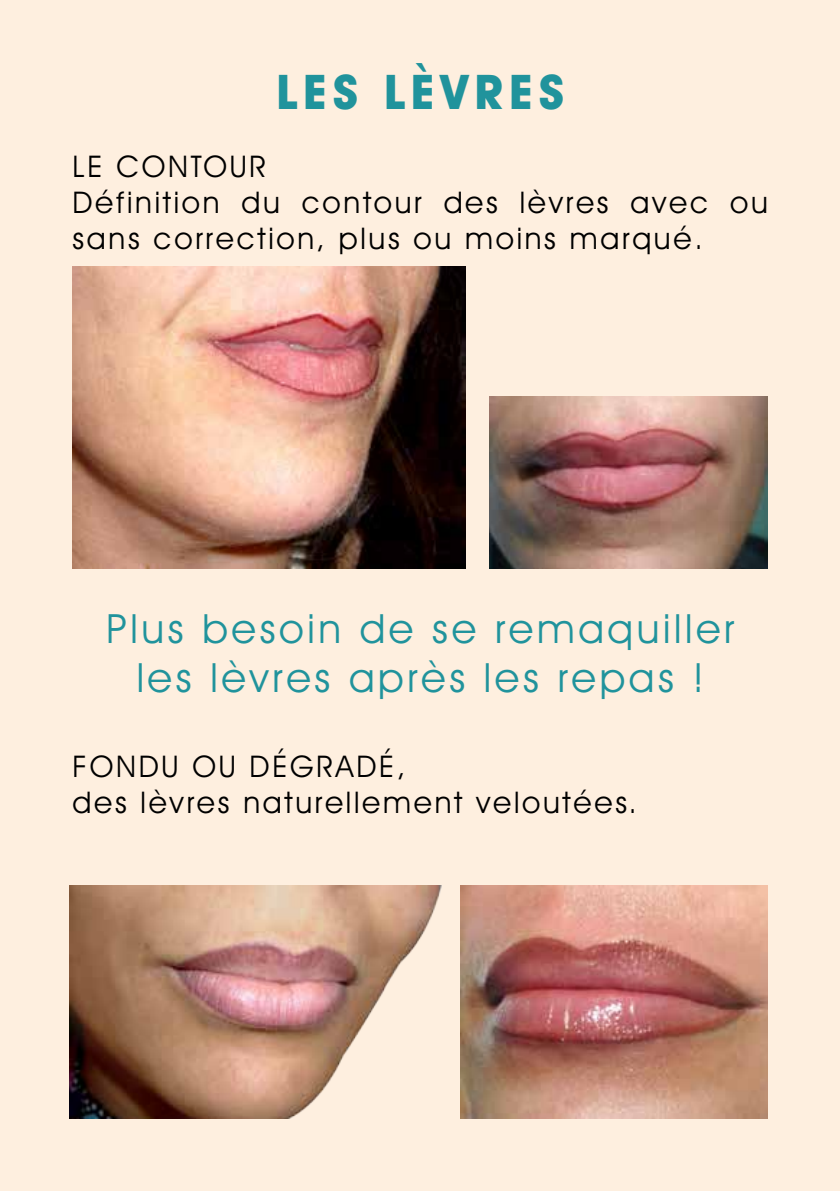
<style>
.page{position:relative;width:840px;height:1191px;background:#fff}
.page>*{position:absolute;margin:0;border:0;box-sizing:border-box;transform-origin:0 0}
.t1{font:700 48px "Avant Garde IT Cby BT";letter-spacing:.12em;color:#20939c}
.t2{font:40.4px/48.6px "Avant Garde IT Cby BT";letter-spacing:.09em;color:#20939c;text-align:center}
.t3{font:30px/36px "Avant Garde IT Cby BT";letter-spacing:.09em;color:#000}
</style>
<div class="page">
<div style="left:0;top:0;width:839px;height:1191px;background:#feefdf"></div>
<img style="left:72px;top:266px;width:393px;height:303px">
<img style="left:489px;top:396px;width:278px;height:173px">
<img style="left:70px;top:885px;width:372px;height:234px">
<img style="left:460px;top:885px;width:306px;height:234px">
<h1 class="t1" style="left:276px;top:62px;width:289px">LES LÈVRES</h1>
<p class="t3" style="left:72px;top:148px;width:696px">LE CONTOUR<br>Définition du contour des lèvres avec ou sans correction, plus ou moins marqué.</p>
<h2 class="t2" style="left:106px;top:604px;width:629px">Plus besoin de se remaquiller les lèvres après les repas !</h2>
<p class="t3" style="left:72px;top:748px;width:565px">FONDU OU DÉGRADÉ,<br>des lèvres naturellement veloutées.</p>
</div>
